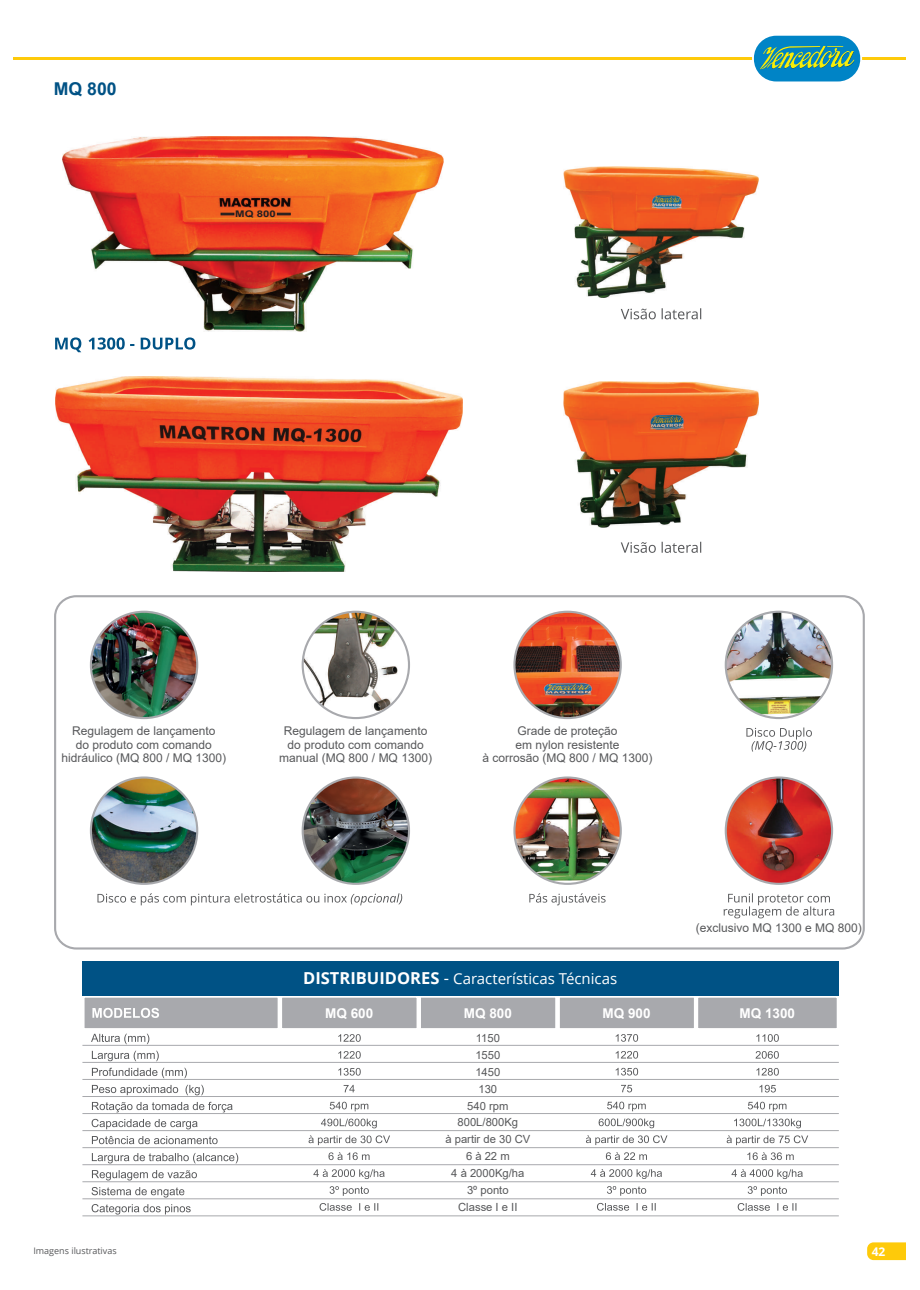
<style>
.page{position:relative;width:920px;height:1290px;background:#fff}
.page>*{position:absolute;margin:0;border:0;box-sizing:border-box;transform-origin:0 0}
.t1{font:700 17.7px "Arial";color:#005285}
.t2{font:15px "Open Sans";color:#fff}
.t3{font:700 13.5px "Arial";color:#fff}
.t4{font:12px/13.4px "Arial";color:#57585a;text-align:center}
.t5{font:700 12px "Open Sans";color:#fff}
.t6{font:11.25px/16.8px "Arial";color:#57585a;text-align:center}
.t7{font:700 9.15px "Arial";color:#231f20;scale:1.25 1}
.t8{font:9px "Open Sans";color:#57585a}
.s1{font-weight:700;font-size:16.5px}
.s2{font-size:16.5px}
</style>
<div class="page">
<hr style="left:13px;top:57px;width:893px;height:3px;background:#feca0a">
<svg style="left:867px;top:1242px;width:39px;height:18px"></svg>
<div style="left:752px;top:34px;width:110px;height:49px;border:4px solid #fff;border-radius:22px"></div>
<div style="left:754px;top:36px;width:106px;height:45px;background:#0084c6;border-radius:22px"></div>
<svg style="left:760px;top:46px;width:94px;height:23px"></svg>
<svg style="left:91px;top:1034px;width:96px;height:44px"></svg>
<svg style="left:92px;top:1085px;width:146px;height:129px"></svg>
<svg style="left:727px;top:1034px;width:81px;height:177px"></svg>
<svg style="left:586px;top:1034px;width:81px;height:177px"></svg>
<div style="left:555px;top:993px;width:143px;height:39px;background:#a8a9ad;border:4px solid #fff"></div>
<div style="left:694px;top:993px;width:147px;height:39px;background:#a8a9ad;border:4px solid #fff"></div>
<div style="left:80px;top:993px;width:202px;height:39px;background:#a8a9ad;border:4px solid #fff"></div>
<svg style="left:92px;top:1008px;width:67px;height:10px"></svg>
<div style="left:417px;top:993px;width:142px;height:39px;background:#a8a9ad;border:4px solid #fff"></div>
<hr style="left:82px;top:1215px;width:757px;height:1px;background:#a8a9ad">
<hr style="left:82px;top:1198px;width:757px;height:1px;background:#a8a9ad">
<hr style="left:82px;top:1181px;width:757px;height:1px;background:#a8a9ad">
<hr style="left:82px;top:1164px;width:757px;height:1px;background:#a8a9ad">
<hr style="left:82px;top:1147px;width:757px;height:1px;background:#a8a9ad">
<hr style="left:82px;top:1130px;width:757px;height:1px;background:#a8a9ad">
<hr style="left:82px;top:1113px;width:757px;height:1px;background:#a8a9ad">
<hr style="left:82px;top:1096px;width:757px;height:1px;background:#a8a9ad">
<hr style="left:82px;top:1079px;width:757px;height:1px;background:#a8a9ad">
<hr style="left:82px;top:1062px;width:757px;height:1px;background:#a8a9ad">
<hr style="left:82px;top:1045px;width:757px;height:1px;background:#a8a9ad">
<img style="left:514px;top:612px;width:107px;height:106px;border-radius:53px">
<div style="left:513px;top:611px;width:109px;height:108px;border:2px solid #a8a9ad;border-radius:50%"></div>
<svg style="left:746px;top:727px;width:66px;height:25px"></svg>
<img style="left:726px;top:612px;width:106px;height:106px;border-radius:53px">
<div style="left:725px;top:611px;width:108px;height:108px;border:2px solid #a8a9ad;border-radius:50%"></div>
<svg style="left:621px;top:542px;width:80px;height:11px"></svg>
<svg style="left:55px;top:337px;width:140px;height:15px"></svg>
<img style="left:91px;top:612px;width:106px;height:106px;border-radius:53px">
<div style="left:90px;top:611px;width:108px;height:108px;border:2px solid #a8a9ad;border-radius:50%"></div>
<svg style="left:303px;top:612px;width:106px;height:106px"></svg>
<img style="left:303px;top:612px;width:100px;height:99px">
<div style="left:302px;top:611px;width:108px;height:108px;border:2px solid #a8a9ad;border-radius:50%"></div>
<svg style="left:529px;top:893px;width:77px;height:12px"></svg>
<img style="left:516px;top:779px;width:105px;height:102px">
<div style="left:513px;top:776px;width:109px;height:109px;border:2px solid #a8a9ad;border-radius:50%"></div>
<svg style="left:724px;top:893px;width:110px;height:25px"></svg>
<img style="left:726px;top:777px;width:106px;height:107px;border-radius:53px">
<div style="left:725px;top:776px;width:108px;height:109px;border:2px solid #a8a9ad;border-radius:50%"></div>
<img style="left:91px;top:777px;width:106px;height:107px;border-radius:53px">
<div style="left:90px;top:776px;width:108px;height:109px;border:2px solid #a8a9ad;border-radius:50%"></div>
<img style="left:303px;top:777px;width:106px;height:107px;border-radius:53px">
<div style="left:302px;top:776px;width:108px;height:109px;border:2px solid #a8a9ad;border-radius:50%"></div>
<svg style="left:97px;top:893px;width:305px;height:12px"></svg>
<div style="left:54px;top:595px;width:811px;height:354px;border:2px solid #a8a9ad;border-radius:21px"></div>
<img style="left:62px;top:136px;width:382px;height:196px">
<svg style="left:277px;top:213px;width:14px;height:2px"></svg>
<svg style="left:221px;top:213px;width:13px;height:2px"></svg>
<div style="left:278px;top:993px;width:143px;height:39px;background:#a8a9ad;border:4px solid #fff"></div>
<svg style="left:309px;top:1034px;width:81px;height:177px"></svg>
<div style="left:82px;top:961px;width:757px;height:34px;background:#005285"></div>
<svg style="left:621px;top:308px;width:80px;height:11px"></svg>
<img style="left:55px;top:376px;width:408px;height:196px">
<img style="left:564px;top:167px;width:194px;height:131px">
<img style="left:563px;top:382px;width:195px;height:145px">
<h1 class="t1" style="left:54px;top:77px;width:64px">MQ 800</h1>
<p class="t7" style="left:235px;top:207px;width:34px">MQ 800</p>
<p class="t4" style="left:62px;top:724px;width:166px">Regulagem de lançamento<br>do produto com comando hidráulico (MQ 800 / MQ 1300)</p>
<p class="t4" style="left:279px;top:724px;width:154px">Regulagem de lançamento do produto com comando manual (MQ 800 / MQ 1300)</p>
<p class="t4" style="left:483px;top:724px;width:172px">Grade de proteção<br>em nylon resistente<br>à corrosão (MQ 800 / MQ 1300)</p>
<p class="t2" style="left:303px;top:968px;width:316px"><span class="s1">DISTRIBUIDORES</span> <span class="s2">-</span> Características Técnicas</p>
<p class="t4" style="left:696px;top:920px;width:168px">(exclusivo MQ 1300 e MQ 800)</p>
<p class="t3" style="left:325px;top:1003px;width:50px">MQ 600</p>
<p class="t3" style="left:464px;top:1003px;width:50px">MQ 800</p>
<p class="t3" style="left:603px;top:1003px;width:50px">MQ 900</p>
<p class="t3" style="left:739px;top:1003px;width:57px">MQ 1300</p>
<p class="t6" style="left:445px;top:1030px;width:86px">1150<br>1550<br>1450<br>130<br>540 rpm<br>800L/800Kg<br>à partir de 30 CV<br>6 à 22 m<br>4 à 2000Kg/ha<br>3º ponto<br>Classe I e II</p>
<p class="t8" style="left:33px;top:1244px;width:85px">Imagens ilustrativas</p>
<p class="t5" style="left:872px;top:1243px;width:15px">42</p>
</div>
